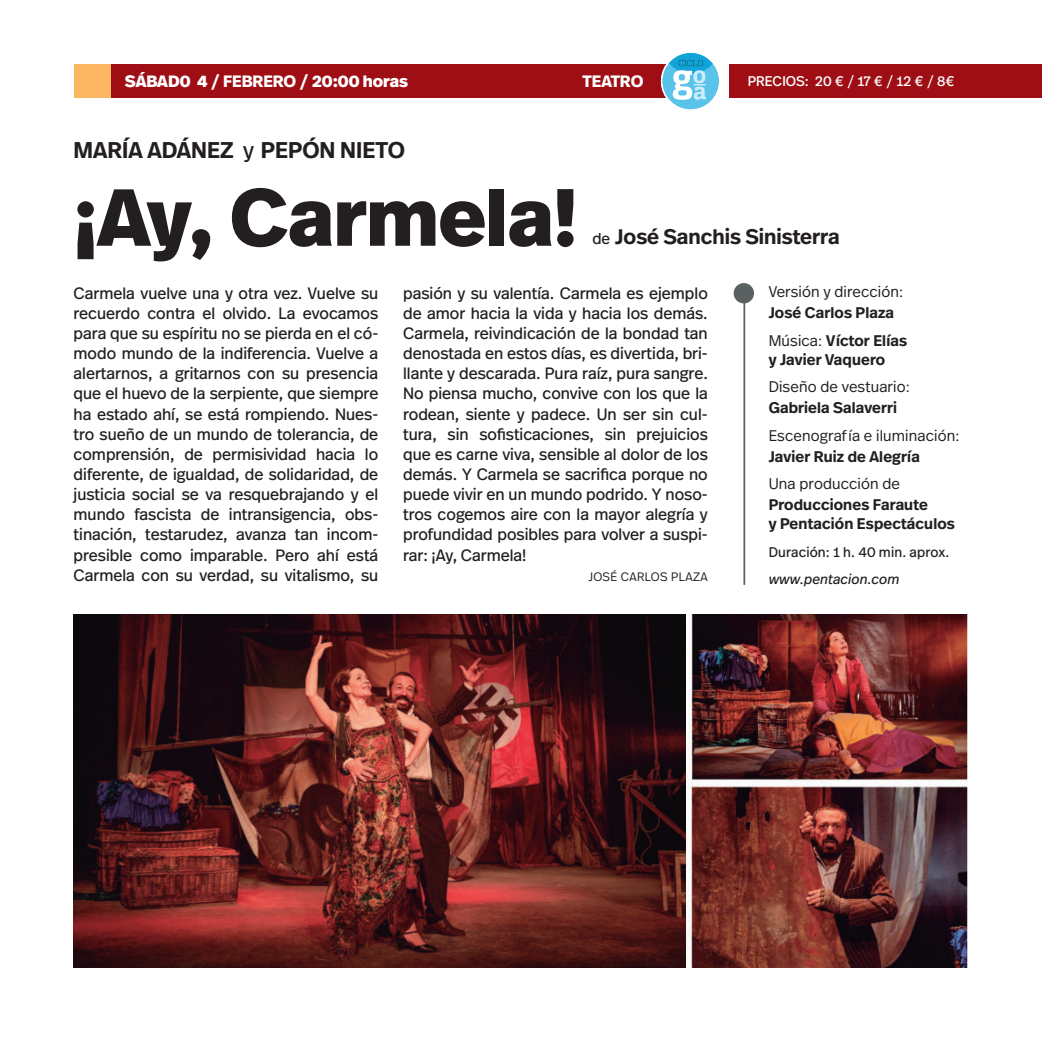
<style>
.page{position:relative;width:1042px;height:1043px;background:#fff}
.page>*{position:absolute;margin:0;border:0;box-sizing:border-box;transform-origin:0 0}
.t1{font:800 80.5px "Real Head Pro";color:#231f20}
.t2{font:600 22.75px "Real Head Pro";color:#231f20}
.t3{font:600 21px "Real Head Pro";color:#231f20}
.t4{font:16.45px/20.1px "Real Head Pro";color:#231f20;text-align:justify}
.t5{font:800 16.45px "Real Head Pro";color:#fff}
.t6{font:700 16.45px "Real Head Pro";color:#fff}
.t7{font:600 15.4px/28px "Real Head Pro";letter-spacing:.01em;color:#231f20}
.t8{font:300 15.4px "Real Head Pro";letter-spacing:.01em;color:#231f20}
.t9{font:14px "Real Head Pro";letter-spacing:.01em;color:#231f20}
.t10{font:14px "Real Head Pro";color:#fff}
.t11{font:italic 14px "Real Head Pro";letter-spacing:.01em;color:#231f20}
.t12{font:300 12.25px "Real Head Pro";letter-spacing:.03em;color:#231f20}
.s1{font-weight:700}
.s2{font-weight:400}
.s3{font-weight:400;font-size:15.75px}
.s4{font-weight:300}
</style>
<div class="page">
<div style="left:729px;top:64px;width:312px;height:34px;background:#9e0e14"></div>
<div style="left:101px;top:64px;width:591px;height:34px;background:#9e0e14"></div>
<div style="left:74px;top:64px;width:36px;height:34px;background:#fbb662"></div>
<hr style="left:743px;top:293px;width:2px;height:291px;background:#5b6061">
<div style="left:733px;top:283px;width:20px;height:20px;background:#5b6061;border-radius:50%"></div>
<img style="left:685px;top:614px;width:281px;height:352px">
<div style="left:660px;top:51px;width:60px;height:60px;border:3px solid #fff;border-radius:50%"></div>
<div style="left:662px;top:53px;width:56px;height:56px;background:#59c3ea;border-radius:50%"></div>
<svg style="left:662px;top:53px;width:56px;height:47px"></svg>
<img style="left:74px;top:614px;width:611px;height:352px">
<p class="t5" style="left:125px;top:72px;width:284px">SÁBAD0 4 <span class="s1">/ FEBRERO /</span> 20:00 horas</p>
<p class="t6" style="left:582px;top:72px;width:62px">TEATRO</p>
<h2 class="t2" style="left:74px;top:137px;width:333px">MARÍA ADÁNEZ <span class="s2">y</span> PEPÓN NIETO</h2>
<p class="t10" style="left:747px;top:74px;width:208px">PRECIOS: 20 € / 17 € / 12 € / 8€</p>
<h1 class="t1" style="left:74px;top:172px;width:505px">¡Ay, Carmela!</h1>
<p class="t3" style="left:592px;top:225px;width:249px"><span class="s3">de</span> José Sanchis Sinisterra</p>
<p class="t4" style="left:74px;top:283px;width:306px">Carmela vuelve una y otra vez. Vuelve su recuerdo contra el olvido. La evocamos para que su espíritu no se pierda en el có&shy;modo mundo de la indiferencia. Vuelve a alertarnos, a gritarnos con su presencia que el huevo de la serpiente, que siempre ha estado ahí, se está rompiendo. Nues&shy;tro sueño de un mundo de tolerancia, de comprensión, de permisividad hacia lo diferente, de igualdad, de solidaridad, de justicia social se va resquebrajando y el mundo fascista de intransigencia, obs&shy;tinación, testarudez, avanza tan incom&shy;presible como imparable. Pero ahí está Carmela con su verdad, su vitalismo, su</p>
<p class="t4" style="left:403px;top:283px;width:306px">pasión y su valentía. Carmela es ejemplo de amor hacia la vida y hacia los demás.<br>Carmela, reivindicación de la bondad tan denostada en estos días, es divertida, bri&shy;llante y descarada. Pura raíz, pura sangre.<br>No piensa mucho, convive con los que la rodean, siente y padece. Un ser sin cul&shy;tura, sin sofisticaciones, sin prejuicios que es carne viva, sensible al dolor de los demás. Y Carmela se sacrifica porque no puede vivir en un mundo podrido. Y noso&shy;tros cogemos aire con la mayor alegría y profundidad posibles para volver a suspi&shy;rar: ¡Ay, Carmela!</p>
<p class="t12" style="left:588px;top:569px;width:121px">JOSÉ CARLOS PLAZA</p>
<p class="t8" style="left:768px;top:283px;width:136px">Versión y dirección:</p>
<p class="t7" style="left:768px;top:298px;width:140px">José Carlos Plaza<br><span class="s4">Música:</span> Víctor Elías</p>
<p class="t7" style="left:768px;top:345px;width:118px">y Javier Vaquero</p>
<p class="t8" style="left:768px;top:379px;width:143px">Diseño de vestuario:</p>
<p class="t7" style="left:768px;top:394px;width:130px">Gabriela Salaverri</p>
<p class="t8" style="left:768px;top:427px;width:192px">Escenografía e iluminación:</p>
<p class="t7" style="left:768px;top:442px;width:152px">Javier Ruiz de Alegría</p>
<p class="t8" style="left:768px;top:475px;width:133px">Una producción de</p>
<p class="t7" style="left:768px;top:494px;width:188px;line-height:19.2px">Producciones Faraute<br>y Pentación Espectáculos</p>
<p class="t9" style="left:768px;top:544px;width:182px">Duración: 1 h. 40 min. aprox.</p>
<p class="t11" style="left:768px;top:573px;width:132px">www.pentacion.com</p>
</div>
